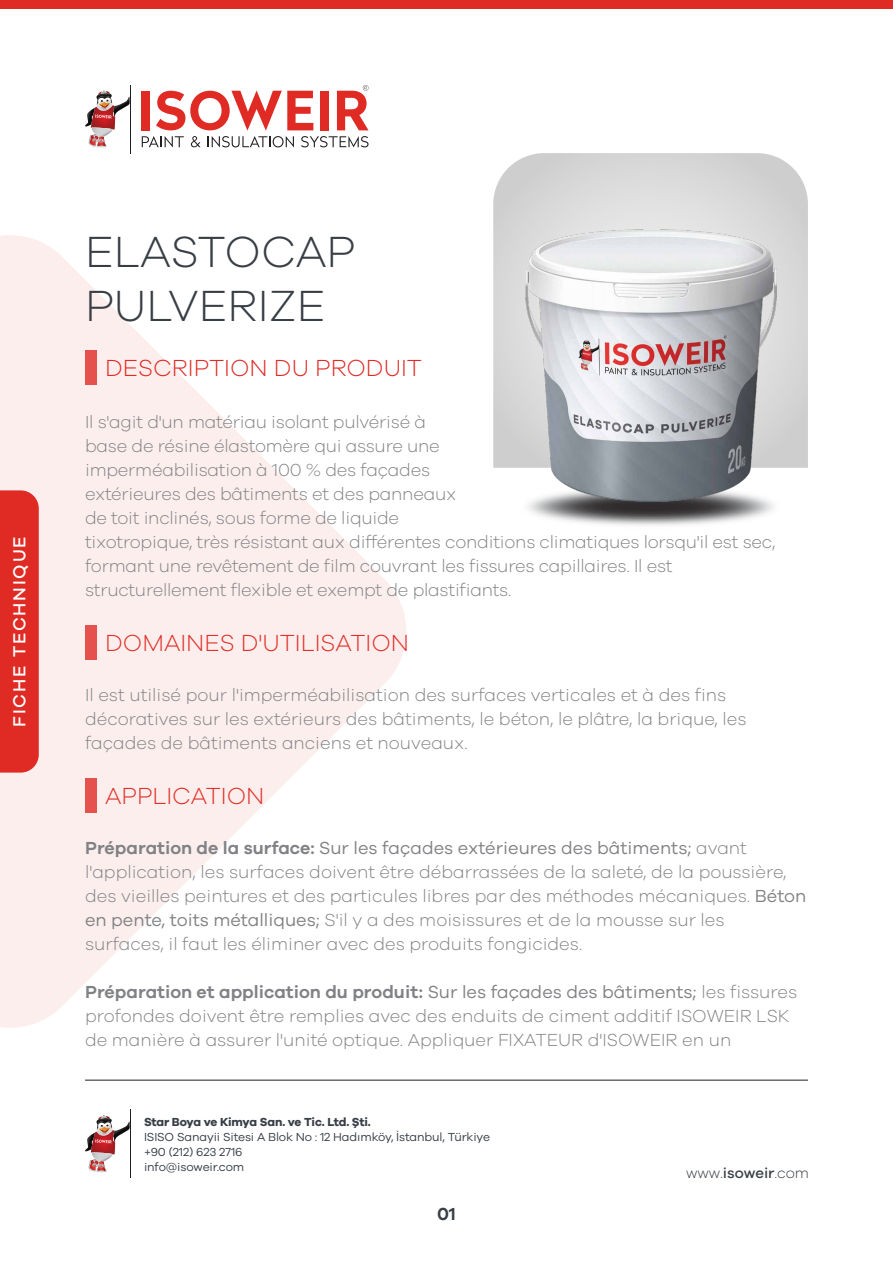
<style>
.page{position:relative;width:893px;height:1263px;background:#fff}
.page>*{position:absolute;margin:0;border:0;box-sizing:border-box;transform-origin:0 0}
.t1{font:300 45px/54px "Galano Grotesque";color:#383e45}
.t2{font:300 24px "Galano Grotesque";color:#e0312a}
.t3{font:300 24px "Galano Grotesque";color:#e02b25}
.t4{font:300 18px/24px "Galano Grotesque";color:#808285}
.t5{font:500 18px "Galano Grotesque";letter-spacing:.1em;color:#fff}
.t6{font:600 18px "Galano Grotesque";color:#373e45}
.t7{font:300 15px "Galano Grotesque";color:#373e45}
.t8{font:12px/15px "Galano Grotesque";letter-spacing:-.01em;color:#373e45}
.t9{font:700 12px "Galano Grotesque";letter-spacing:-.02em;color:#373e45}
.s1{font-weight:600}
.s2{font-weight:400}
.s3{font-weight:500}
</style>
<div class="page">
<svg style="left:0;top:235px;width:406px;height:793px;fill:#fceeed"></svg>
<div style="left:0;top:490px;width:39px;height:283px;background:#e02b25"></div>
<hr style="left:130px;top:85px;width:1px;height:68px;background:#231f20">
<svg style="left:85px;top:91px;width:45px;height:56px"></svg>
<svg style="left:142px;top:136px;width:42px;height:11px"></svg>
<svg style="left:191px;top:136px;width:10px;height:11px"></svg>
<svg style="left:208px;top:136px;width:86px;height:11px"></svg>
<svg style="left:301px;top:136px;width:68px;height:11px"></svg>
<div style="left:142px;top:91px;width:8px;height:39px;background:#e02b25"></div>
<svg style="left:156px;top:91px;width:157px;height:39px"></svg>
<div style="left:320px;top:91px;width:8px;height:39px;background:#e02b25"></div>
<svg style="left:337px;top:85px;width:32px;height:45px"></svg>
<hr style="left:130px;top:1110px;width:1px;height:68px;background:#231f20">
<svg style="left:85px;top:1115px;width:45px;height:57px"></svg>
<hr style="left:85px;top:1080px;width:723px;height:1px;background:#231f20">
<div style="left:0;top:0;width:893px;height:9px;background:#e02b25"></div>
<img style="left:527px;top:502px;width:247px;height:24px">
<svg style="left:493px;top:153px;width:315px;height:315px"></svg>
<div style="left:85px;top:351px;width:11px;height:34px;background:#e5524d"></div>
<div style="left:85px;top:625px;width:11px;height:34px;background:#e5524d"></div>
<div style="left:85px;top:779px;width:11px;height:34px;background:#e5524d"></div>
<img style="left:525px;top:230px;width:251px;height:272px">
<p class="t5" style="left:9px;top:727px;width:192px;rotate:-90deg">FICHE TECHNIQUE</p>
<h1 class="t1" style="left:85px;top:224px;width:272px">ELASTOCAP<br>PULVERIZE</h1>
<h2 class="t3" style="left:105px;top:354px;width:318px">DESCRIPTION DU PRODUIT</h2>
<p class="t4" style="left:85px;top:409px;width:373px">Il s'agit d'un matériau isolant pulvérisé à base de résine élastomère qui assure une imperméabilisation à 100 % des façades extérieures des bâtiments et des panneaux de toit inclinés, sous forme de liquide</p>
<p class="t4" style="left:85px;top:529px;width:692px">tixotropique, très résistant aux différentes conditions climatiques lorsqu'il est sec, formant une revêtement de film couvrant les fissures capillaires. Il est structurellement flexible et exempt de plastifiants.</p>
<h2 class="t2" style="left:105px;top:628px;width:305px">DOMAINES D'UTILISATION</h2>
<p class="t4" style="left:85px;top:682px;width:663px">Il est utilisé pour l'imperméabilisation des surfaces verticales et à des fins décoratives sur les extérieurs des bâtiments, le béton, le plâtre, la brique, les façades de bâtiments anciens et nouveaux.</p>
<h2 class="t2" style="left:105px;top:781px;width:161px">APPLICATION</h2>
<p class="t4" style="left:85px;top:836px;width:723px"><span class="s1">Préparation de la surface:</span> <span class="s2">Sur les façades extérieures des bâtiments;</span> avant l'application, les surfaces doivent être débarrassées de la saleté, de la poussière, des vieilles peintures et des particules libres par des méthodes mécaniques. <span class="s2">Béton en pente, toits métalliques;</span> S'il y a des moisissures et de la mousse sur les surfaces, il faut les éliminer avec des produits fongicides.</p>
<p class="t4" style="left:85px;top:980px;width:714px"><span class="s1">Préparation et application du produit:</span> <span class="s2">Sur les façades des bâtiments;</span> les fissures profondes doivent être remplies avec des enduits de ciment additif ISOWEIR LSK de manière à assurer l'unité optique. Appliquer FIXATEUR d'ISOWEIR en un</p>
<p class="t9" style="left:144px;top:1114px;width:228px">Star Boya ve Kimya San. ve Tic. Ltd. Şti.</p>
<p class="t8" style="left:144px;top:1128px;width:347px">ISISO Sanayii Sitesi A Blok No : 12 Hadımköy, İstanbul, Türkiye +90 (212) 623 2716<br>info@isoweir.com</p>
<p class="t6" style="left:437px;top:1203px;width:20px">01</p>
<p class="t7" style="left:686px;top:1164px;width:124px">www.<span class="s3">isoweir</span>.com</p>
</div>
